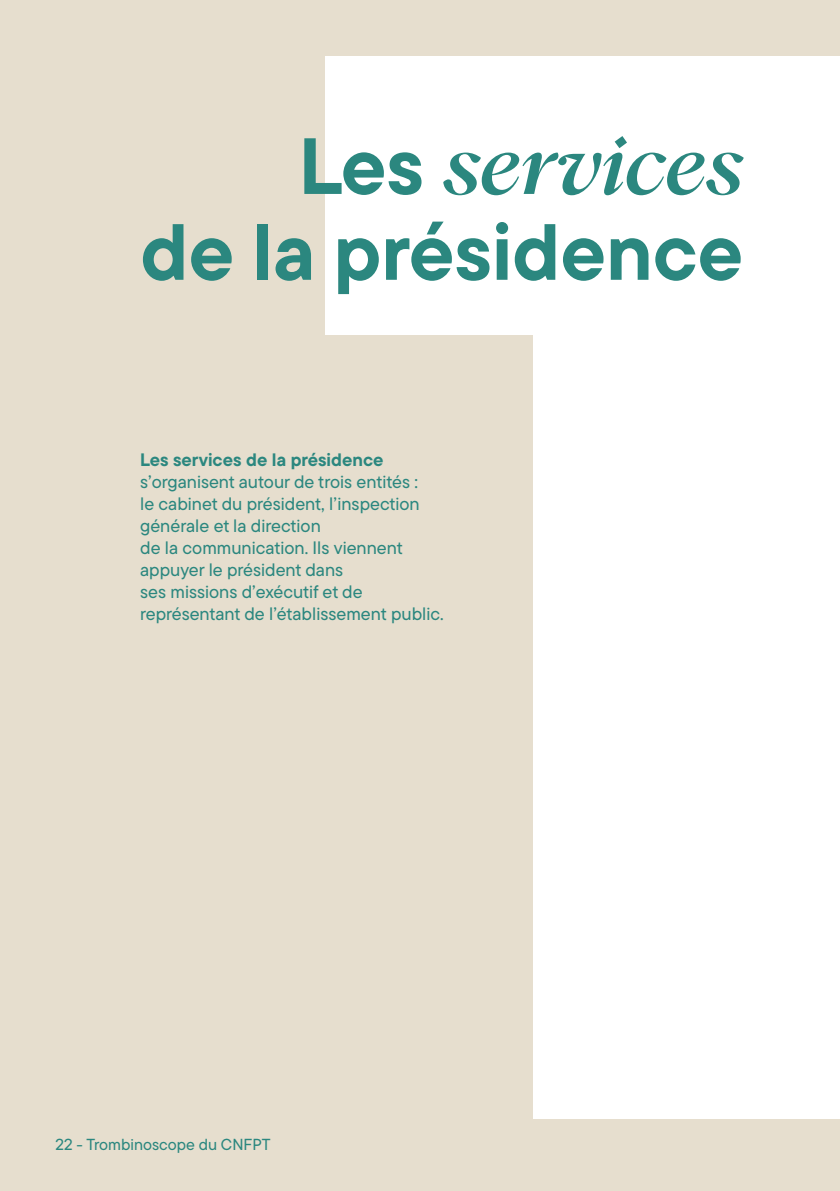
<style>
.page{position:relative;width:840px;height:1191px;background:#fff}
.page>*{position:absolute;margin:0;border:0;box-sizing:border-box;transform-origin:0 0}
.t1{font:700 79.4px "TT Commons Pro";color:#2b877f}
.t2{font:italic 500 78px "PP Hatton";letter-spacing:.005em;color:#2b877f}
.t3{font:500 18px/22px "TT Commons Pro";color:#2b877f}
.t4{font:700 18px "TT Commons Pro";color:#2b877f}
.t5{font:500 16px "TT Commons Pro";color:#2b877f}
.s1{font-family:"TT Commons Pro";font-weight:700;font-style:normal;font-size:79.4px}
</style>
<div class="page">
<div style="left:0;top:0;width:839px;height:56px;background:#e6dece"></div>
<div style="left:0;top:1119px;width:839px;height:72px;background:#e6dece"></div>
<div style="left:0;top:28px;width:324px;height:699px;background:#e6dece"></div>
<div style="left:0;top:336px;width:532px;height:855px;background:#e6dece"></div>
<h2 class="t2" style="left:298px;top:113px;width:445px"><span class="s1">Les</span> services</h2>
<h1 class="t1" style="left:140px;top:192px;width:604px">de la présidence</h1>
<p class="t4" style="left:140px;top:446px;width:245px">Les services de la présidence</p>
<p class="t3" style="left:140px;top:470px;width:305px">s’organisent autour de trois entités :<br>le cabinet du président, l’inspection générale et la direction<br>de la communication. Ils viennent appuyer le président dans<br>ses missions d’exécutif et de représentant de l’établissement public.</p>
<p class="t5" style="left:56px;top:1133px;width:216px">22 - Trombinoscope du CNFPT</p>
</div>
